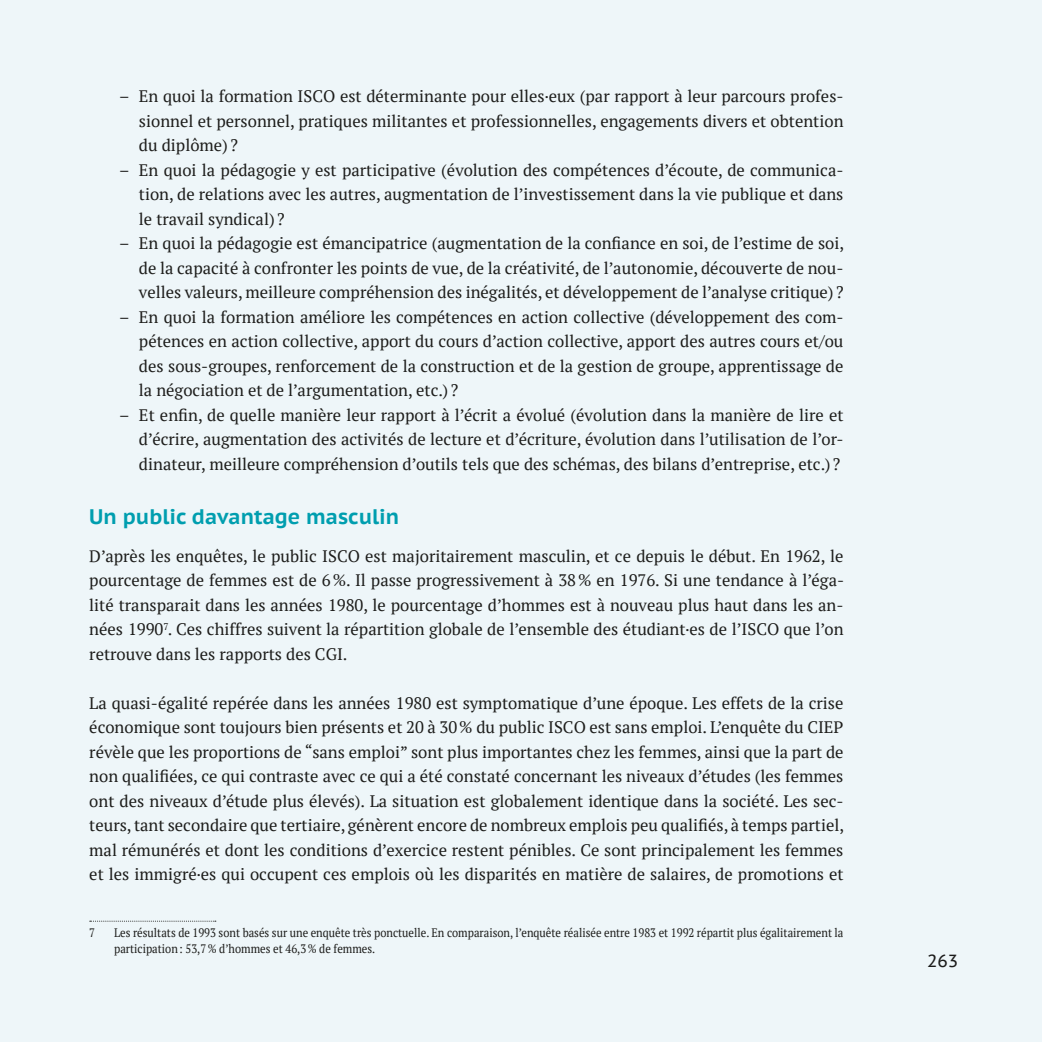
<style>
.page{position:relative;width:1042px;height:1042px;background:#eef6f9}
.page>*{position:absolute;margin:0;border:0;box-sizing:border-box;transform-origin:0 0}
.t1{font:700 21px "PT Sans Caption";color:#009eaf}
.t2{font:17.5px "PT Sans Caption";color:#1d1d1b}
.t3{font:16.62px/24.5px "PT Serif";color:#1d1d1b;text-align:justify}
.t4{font:12.25px/15.8px "PT Serif";color:#1d1d1b;scale:.9 1}
</style>
<div class="page">
<svg style="left:90px;top:921px;width:126px;height:1px"></svg>
<p class="t3" style="left:139px;top:84px;width:706px;text-indent:-20px">– En quoi la formation ISCO est déterminante pour elles·eux (par rapport à leur parcours profes&shy;sionnel et personnel, pratiques militantes et professionnelles, engagements divers et obtention du diplôme) ?</p>
<p class="t3" style="left:139px;top:157px;width:706px;text-indent:-20px">– En quoi la pédagogie y est participative (évolution des compétences d’écoute, de communica&shy;tion, de relations avec les autres, augmentation de l’investissement dans la vie publique et dans le travail syndical) ?</p>
<p class="t3" style="left:139px;top:231px;width:707px;text-indent:-20px">– En quoi la pédagogie est émancipatrice (augmentation de la confiance en soi, de l’estime de soi, de la capacité à confronter les points de vue, de la créativité, de l’autonomie, découverte de nou&shy;velles valeurs, meilleure compréhension des inégalités, et développement de l’analyse critique) ?</p>
<p class="t3" style="left:139px;top:304px;width:706px;text-indent:-20px">– En quoi la formation améliore les compétences en action collective (développement des com&shy;pétences en action collective, apport du cours d’action collective, apport des autres cours et/ou des sous-groupes, renforcement de la construction et de la gestion de groupe, apprentissage de la négociation et de l’argumentation, etc.) ?</p>
<p class="t3" style="left:139px;top:402px;width:706px;text-indent:-20px">– Et enfin, de quelle manière leur rapport à l’écrit a évolué (évolution dans la manière de lire et d’écrire, augmentation des activités de lecture et d’écriture, évolution dans l’utilisation de l’or&shy;dinateur, meilleure compréhension d’outils tels que des schémas, des bilans d’entreprise, etc.) ?</p>
<p class="t1" style="left:89px;top:503px;width:311px">Un public davantage masculin</p>
<p class="t3" style="left:89px;top:543px;width:756px">D’après les enquêtes, le public ISCO est majoritairement masculin, et ce depuis le début. En 1962, le pourcentage de femmes est de 6%. Il passe progressivement à 38% en 1976. Si une tendance à l’éga&shy;lité transparait dans les années 1980, le pourcentage d’hommes est à nouveau plus haut dans les an&shy;nées 1990<sup>7</sup>. Ces chiffres suivent la répartition globale de l’ensemble des étudiant·es de l’ISCO que l’on retrouve dans les rapports des CGI.</p>
<p class="t3" style="left:89px;top:690px;width:756px">La quasi-égalité repérée dans les années 1980 est symptomatique d’une époque. Les effets de la crise économique sont toujours bien présents et 20 à 30% du public ISCO est sans emploi. L’enquête du CIEP révèle que les proportions de “sans emploi” sont plus importantes chez les femmes, ainsi que la part de non qualifiées, ce qui contraste avec ce qui a été constaté concernant les niveaux d’études (les femmes ont des niveaux d’étude plus élevés). La situation est globalement identique dans la société. Les sec&shy;teurs, tant secondaire que tertiaire, génèrent encore de nombreux emplois peu qualifiés, à temps partiel, mal rémunérés et dont les conditions d’exercice restent pénibles. Ce sont principalement les femmes et les immigré·es qui occupent ces emplois où les disparités en matière de salaires, de promotions et</p>
<p class="t4" style="left:89px;top:924px;width:8px">7</p>
<p class="t4" style="left:114px;top:924px;width:812px">Les résultats de 1993 sont basés sur une enquête très ponctuelle. En comparaison, l’enquête réalisée entre 1983 et 1992 répartit plus égalitairement la participation: 53,7% d’hommes et 46,3% de femmes.</p>
<p class="t2" style="left:927px;top:949px;width:33px">263</p>
</div>
